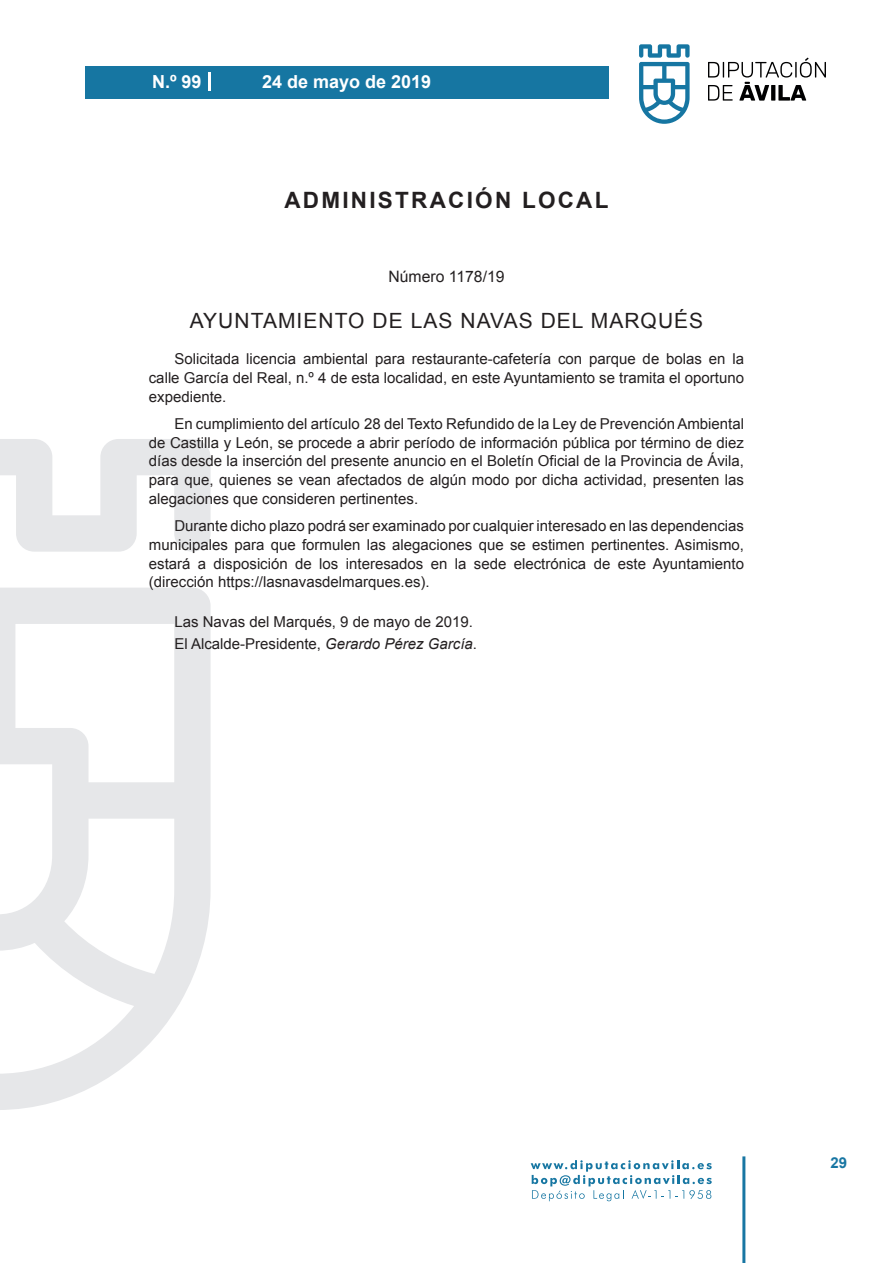
<style>
.page{position:relative;width:893px;height:1263px;background:#fff}
.page>*{position:absolute;margin:0;border:0;box-sizing:border-box;transform-origin:0 0}
.t1{font:700 22.5px "Arial";letter-spacing:.1em;color:#231f20}
.t2{font:21px "Arial";letter-spacing:.05em;color:#231f20}
.t3{font:700 18px "Arial";color:#fff}
.t4{font:15.75px "Arial";color:#231f20}
.t5{font:15px/18.8px "Arial";color:#231f20;text-align:justify}
.t6{font:700 15px "Arial";color:#1876a3}
.s1{font-style:italic}
</style>
<div class="page">
<svg style="left:531px;top:1160px;width:181px;height:41px"></svg>
<div style="left:85px;top:66px;width:523px;height:33px;background:#1676a2"></div>
<svg style="left:639px;top:44px;width:51px;height:80px"></svg>
<svg style="left:708px;top:58px;width:118px;height:43px"></svg>
<hr style="left:742px;top:1156px;width:3px;height:107px;background:#1876a3">
<svg style="left:208px;top:72px;width:2px;height:18px"></svg>
<svg style="left:0;top:439px;width:211px;height:671px"></svg>
<p class="t3" style="left:152px;top:69px;width:51px">N.º 99</p>
<p class="t3" style="left:262px;top:69px;width:171px">24 de mayo de 2019</p>
<h1 class="t1" style="left:284px;top:185px;width:325px">ADMINISTRACIÓN LOCAL</h1>
<p class="t4" style="left:388px;top:266px;width:118px">Número 1178/19</p>
<h2 class="t2" style="left:190px;top:307px;width:515px">AYUNTAMIENTO DE LAS NAVAS DEL MARQUÉS</h2>
<p class="t5" style="left:149px;top:350px;width:597px;text-indent:26px">Solicitada licencia ambiental para restaurante-cafetería con parque de bolas en la calle García del Real, n.º 4 de esta localidad, en este Ayuntamiento se tramita el oportuno expediente.</p>
<p class="t5" style="left:149px;top:414px;width:597px;text-indent:26px">En cumplimiento del artículo 28 del Texto Refundido de la Ley de Prevención Ambiental de Castilla y León, se procede a abrir período de información pública por término de diez días desde la inserción del presente anuncio en el Boletín Oficial de la Provincia de Ávila, para que, quienes se vean afectados de algún modo por dicha actividad, presenten las alegaciones que consideren pertinentes.</p>
<p class="t5" style="left:149px;top:517px;width:597px;text-indent:26px">Durante dicho plazo podrá ser examinado por cualquier interesado en las dependencias municipales para que formulen las alegaciones que se estimen pertinentes. Asimismo, estará a disposición de los interesados en la sede electrónica de este Ayuntamiento (dirección https://lasnavasdelmarques.es).</p>
<p class="t5" style="left:174px;top:610px;width:304px;line-height:22.2px">Las Navas del Marqués, 9 de mayo de 2019.<br>El Alcalde-Presidente, <span class="s1">Gerardo Pérez García</span>.</p>
<p class="t6" style="left:831px;top:1153px;width:18px">29</p>
</div>
